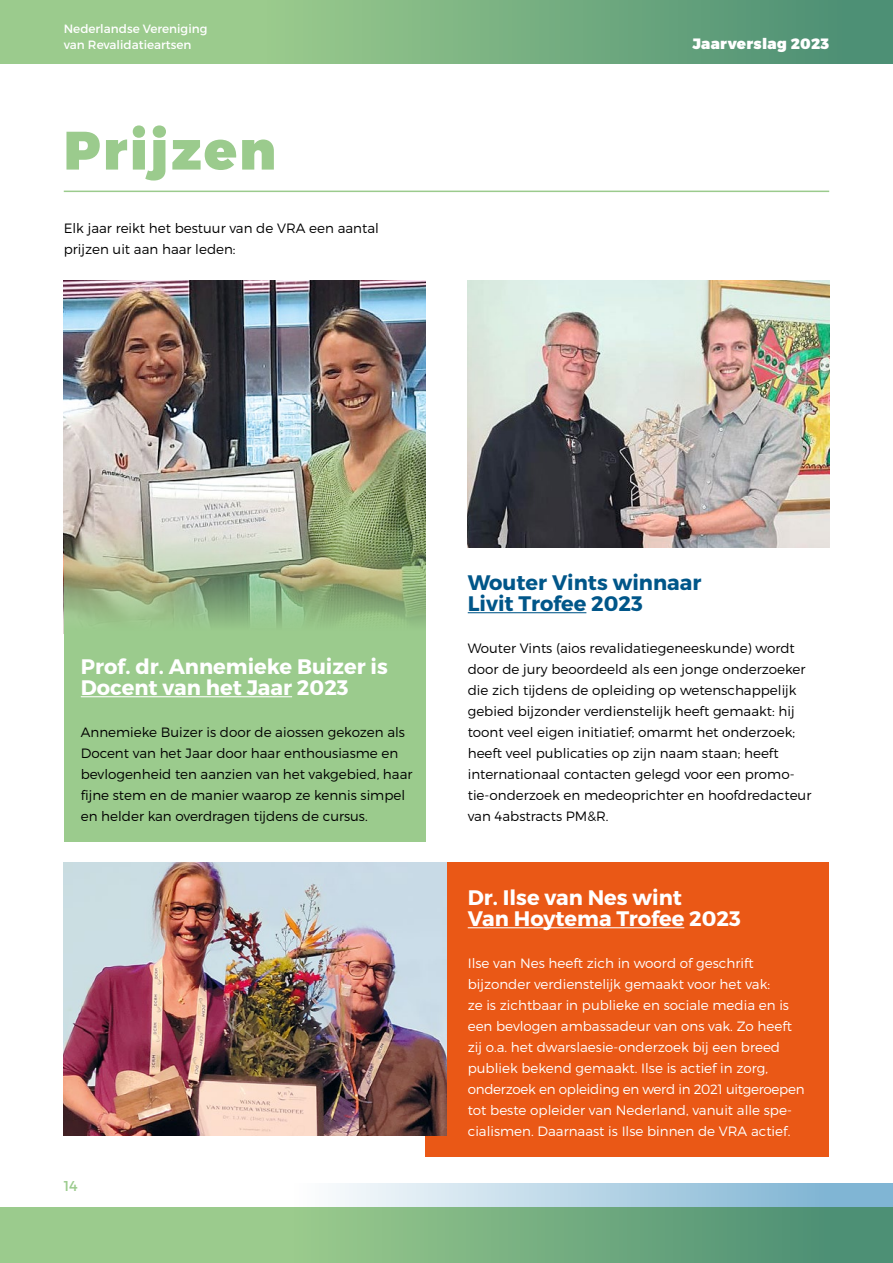
<style>
.page{position:relative;width:893px;height:1263px;background:#fff}
.page>*{position:absolute;margin:0;border:0;box-sizing:border-box;transform-origin:0 0}
.bodytekst{font:900 54px "Montserrat";letter-spacing:.04em;color:#9bcb8d}
.bodytekst-2{font:700 21px/21px "Montserrat";color:#fff}
.bodytekst-3{font:700 21px "Montserrat";color:#005689}
.t1{font:900 15px "Montserrat";letter-spacing:.02em;color:#fff}
.t2{font:14.25px "Montserrat";color:#9bcb8d}
.bodytekst-4{font:300 13.5px/21px "Montserrat";color:#000}
.bodytekst-5{font:300 13.5px/21px "Montserrat";color:#fff}
.bodytekst-6{font:300 13.5px "Montserrat";letter-spacing:-.02em;color:#fff}
.t3{font:12px/16px "Montserrat";color:#fff}
</style>
<div class="page">
<div style="left:0;top:0;width:893px;height:64px;background:#9bcb8d"></div>
<div style="left:225px;top:0;width:668px;height:64px;background:linear-gradient(to right,#9fce8e,#488c73)"></div>
<svg style="left:0;top:1184px;width:893px;height:79px;background:#95c2a2"></svg>
<div style="left:425px;top:863px;width:404px;height:294px;background:#ea5816"></div>
<img style="left:64px;top:281px;width:361px;height:246px">
<svg style="left:64px;top:527px;width:361px;height:315px;background:#9dc38c"></svg>
<hr style="left:81px;top:696px;width:211px;height:1px;background:#fff">
<hr style="left:468px;top:612px;width:118px;height:1px;background:#005689">
<hr style="left:468px;top:927px;width:216px;height:1px;background:#fff">
<hr style="left:64px;top:191px;width:765px;height:1px;background:#9bcb8d">
<img style="left:468px;top:281px;width:361px;height:267px">
<img style="left:64px;top:863px;width:382px;height:273px">
<p class="t3" style="left:64px;top:21px;width:145px">Nederlandse Vereniging van Revalidatieartsen</p>
<p class="bodytekst" style="left:64px;top:117px;width:214px">Prijzen</p>
<p class="bodytekst-4" style="left:64px;top:217px;width:317px">Elk jaar reikt het bestuur van de VRA een aantal</p>
<p class="bodytekst-4" style="left:64px;top:238px;width:173px">prijzen uit aan haar leden:</p>
<p class="t1" style="left:692px;top:34px;width:138px">Jaarverslag 2023</p>
<p class="bodytekst-2" style="left:81px;top:656px;width:308px">Prof. dr. Annemieke Buizer is<br>Docent van het Jaar 2023</p>
<p class="bodytekst-4" style="left:81px;top:721px;width:333px">Annemieke Buizer is door de aiossen gekozen als Docent van het Jaar door haar enthousiasme en bevlogenheid ten aanzien van het vakgebied, haar fijne stem en de manier waarop ze kennis simpel en helder kan overdragen tijdens de cursus.</p>
<p class="t2" style="left:64px;top:1177px;width:16px">14</p>
<p class="bodytekst-3" style="left:468px;top:569px;width:235px">Wouter Vints winnaar</p>
<p class="bodytekst-3" style="left:468px;top:590px;width:177px">Livit Trofee 2023</p>
<p class="bodytekst-4" style="left:468px;top:637px;width:329px">Wouter Vints (aios revalidatiegeneeskunde) wordt</p>
<p class="bodytekst-4" style="left:468px;top:658px;width:339px">door de jury beoordeeld als een jonge onderzoeker die zich tijdens de opleiding op wetenschappelijk</p>
<p class="bodytekst-4" style="left:468px;top:700px;width:329px;text-align:justify">gebied bijzonder verdienstelijk heeft gemaakt: hij toont veel eigen initiatief; omarmt het onderzoek; heeft veel publicaties op zijn naam staan; heeft</p>
<p class="bodytekst-4" style="left:468px;top:763px;width:345px">internationaal contacten gelegd voor een promo&shy;tie-onderzoek en medeoprichter en hoofdredacteur van 4abstracts PM&amp;R.</p>
<p class="bodytekst-2" style="left:468px;top:887px;width:216px">Dr. Ilse van Nes wint</p>
<p class="bodytekst-2" style="left:468px;top:908px;width:275px">Van Hoytema Trofee 2023</p>
<p class="bodytekst-5" style="left:468px;top:952px;width:287px">Ilse van Nes heeft zich in woord of geschrift</p>
<p class="bodytekst-5" style="left:468px;top:973px;width:304px">bijzonder verdienstelijk gemaakt voor het vak:</p>
<p class="bodytekst-5" style="left:468px;top:994px;width:326px">ze is zichtbaar in publieke en sociale media en is een bevlogen ambassadeur van ons vak. Zo heeft</p>
<p class="bodytekst-5" style="left:468px;top:1036px;width:314px">zij o.a. het dwarslaesie-onderzoek bij een breed</p>
<p class="bodytekst-5" style="left:468px;top:1057px;width:302px">publiek bekend gemaakt. Ilse is actief in zorg,</p>
<p class="bodytekst-6" style="left:468px;top:1081px;width:338px">onderzoek en opleiding en werd in 2021 uitgeroepen</p>
<p class="bodytekst-5" style="left:468px;top:1099px;width:326px">tot beste opleider van Nederland, vanuit alle spe-</p>
<p class="bodytekst-5" style="left:468px;top:1120px;width:324px">cialismen. Daarnaast is Ilse binnen de VRA actief.</p>
</div>
